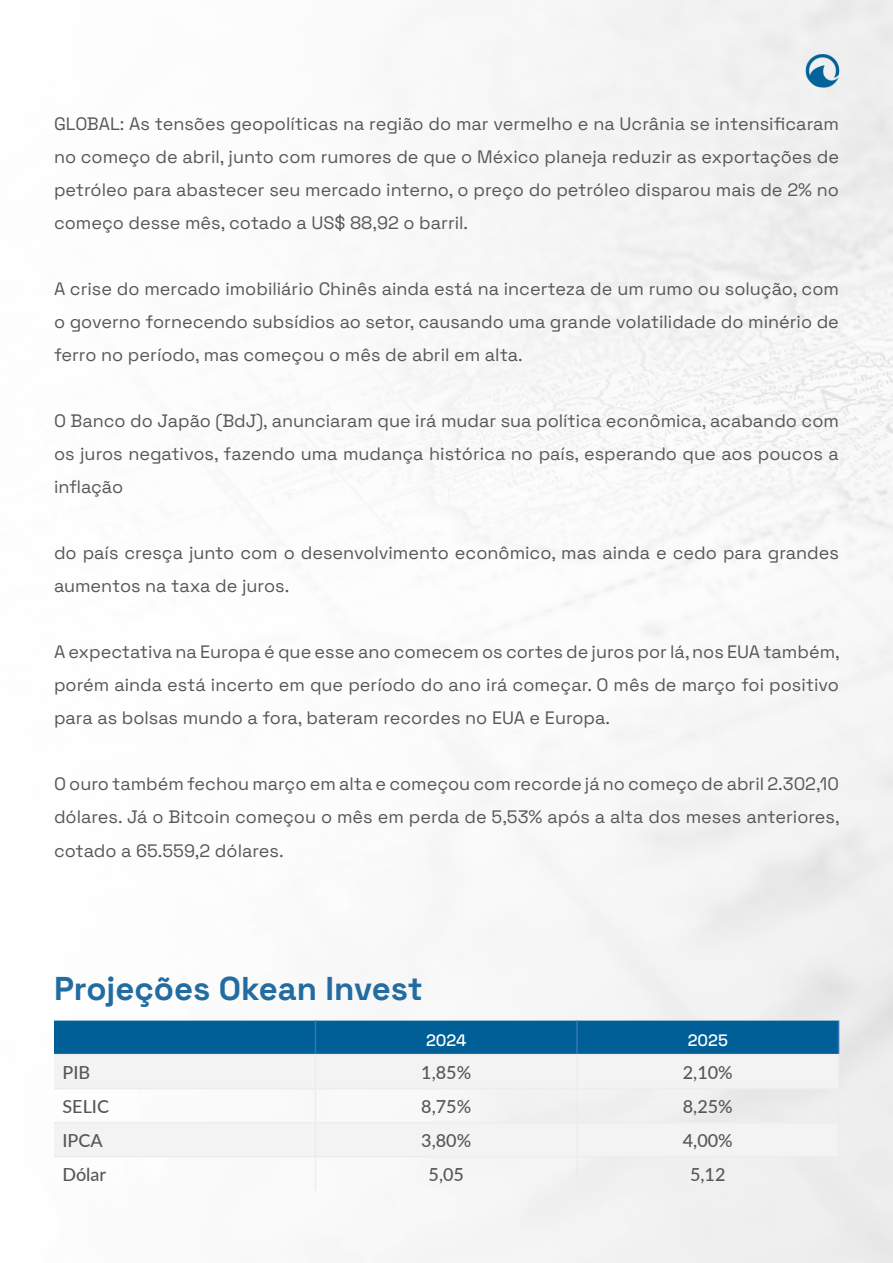
<style>
.page{position:relative;width:893px;height:1263px;background:#fff}
.page>*{position:absolute;margin:0;border:0;box-sizing:border-box;transform-origin:0 0}
.t1{font:700 33px "Space Grotesk";color:#236ca1}
.t2{font:18px/33px "Space Grotesk";color:#575756;text-align:justify}
.t3{font:500 18px "Lato";color:#575756}
.t4{font:500 16.5px "Space Grotesk";color:#fff}
</style>
<div class="page">
<img style="left:123px;top:0;width:770px;height:1263px">
<svg style="left:54px;top:1020px;width:784px;height:68px"></svg>
<div style="left:54px;top:1123px;width:784px;height:33px;background:#f3f3f3"></div>
<hr style="left:315px;top:1020px;width:1px;height:34px;background:#2f78b5">
<hr style="left:576px;top:1020px;width:2px;height:34px;background:#2f78b5">
<hr style="left:838px;top:1020px;width:1px;height:34px;background:#2f78b5">
<hr style="left:54px;top:1054px;width:261px;height:1px;background:#ededed">
<hr style="left:315px;top:1054px;width:262px;height:1px;background:#ededed">
<hr style="left:577px;top:1054px;width:262px;height:1px;background:#ededed">
<hr style="left:54px;top:1088px;width:261px;height:1px;background:#ededed">
<hr style="left:316px;top:1088px;width:260px;height:1px;background:#ededed">
<hr style="left:578px;top:1088px;width:260px;height:1px;background:#ededed">
<hr style="left:315px;top:1055px;width:1px;height:34px;background:#ededed">
<hr style="left:576px;top:1055px;width:2px;height:34px;background:#ededed">
<hr style="left:838px;top:1055px;width:1px;height:34px;background:#ededed">
<hr style="left:315px;top:1089px;width:1px;height:33px;background:#ededed">
<hr style="left:576px;top:1089px;width:2px;height:33px;background:#ededed">
<hr style="left:838px;top:1089px;width:1px;height:34px;background:#ededed">
<hr style="left:315px;top:1157px;width:1px;height:34px;background:#ededed">
<hr style="left:576px;top:1157px;width:2px;height:34px;background:#ededed">
<hr style="left:838px;top:1157px;width:1px;height:34px;background:#ededed">
<hr style="left:315px;top:1122px;width:262px;height:1px;background:#ededed">
<hr style="left:577px;top:1122px;width:261px;height:1px;background:#ededed">
<hr style="left:576px;top:1123px;width:2px;height:33px;background:#ededed">
<hr style="left:838px;top:1123px;width:1px;height:34px;background:#ededed">
<hr style="left:315px;top:1156px;width:262px;height:1px;background:#ededed">
<hr style="left:577px;top:1156px;width:261px;height:1px;background:#ededed">
<hr style="left:54px;top:1122px;width:261px;height:1px;background:#ededed">
<hr style="left:315px;top:1123px;width:1px;height:33px;background:#ededed">
<hr style="left:54px;top:1156px;width:261px;height:1px;background:#ededed">
<p class="t2" style="left:54px;top:107px;width:786px">GLOBAL: As tensões geopolíticas na região do mar vermelho e na Ucrânia se intensificaram no começo de abril, junto com rumores de que o México planeja reduzir as exportações de petróleo para abastecer seu mercado interno, o preço do petróleo disparou mais de 2% no começo desse mês, cotado a US$ 88,92 o barril.</p>
<p class="t2" style="left:54px;top:272px;width:786px">A crise do mercado imobiliário Chinês ainda está na incerteza de um rumo ou solução, com o governo fornecendo subsídios ao setor, causando uma grande volatilidade do minério de ferro no período, mas começou o mês de abril em alta.</p>
<p class="t2" style="left:54px;top:404px;width:786px">O Banco do Japão (BdJ), anunciaram que irá mudar sua política econômica, acabando com os juros negativos, fazendo uma mudança histórica no país, esperando que aos poucos a inflação</p>
<p class="t2" style="left:54px;top:536px;width:786px">do país cresça junto com o desenvolvimento econômico, mas ainda e cedo para grandes aumentos na taxa de juros.</p>
<p class="t2" style="left:54px;top:635px;width:787px">A expectativa na Europa é que esse ano comecem os cortes de juros por lá, nos EUA também, porém ainda está incerto em que período do ano irá começar. O mês de março foi positivo para as bolsas mundo a fora, bateram recordes no EUA e Europa.</p>
<p class="t2" style="left:54px;top:767px;width:787px">O ouro também fechou março em alta e começou com recorde já no começo de abril 2.302,10 dólares. Já o Bitcoin começou o mês em perda de 5,53% após a alta dos meses anteriores, cotado a 65.559,2 dólares.</p>
<p class="t1" style="left:54px;top:964px;width:370px">Projeções Okean Invest</p>
<p class="t4" style="left:426px;top:1028px;width:42px">2024</p>
<p class="t4" style="left:688px;top:1028px;width:42px">2025</p>
<p class="t3" style="left:63px;top:1059px;width:29px">PIB</p>
<p class="t3" style="left:421px;top:1059px;width:51px">1,85%</p>
<p class="t3" style="left:683px;top:1059px;width:51px">2,10%</p>
<p class="t3" style="left:63px;top:1093px;width:48px">SELIC</p>
<p class="t3" style="left:421px;top:1093px;width:51px">8,75%</p>
<p class="t3" style="left:683px;top:1093px;width:51px">8,25%</p>
<p class="t3" style="left:63px;top:1127px;width:42px">IPCA</p>
<p class="t3" style="left:421px;top:1127px;width:51px">3,80%</p>
<p class="t3" style="left:683px;top:1127px;width:51px">4,00%</p>
<p class="t3" style="left:63px;top:1161px;width:45px">Dólar</p>
<p class="t3" style="left:429px;top:1161px;width:37px">5,05</p>
<p class="t3" style="left:690px;top:1161px;width:37px">5,12</p>
</div>
